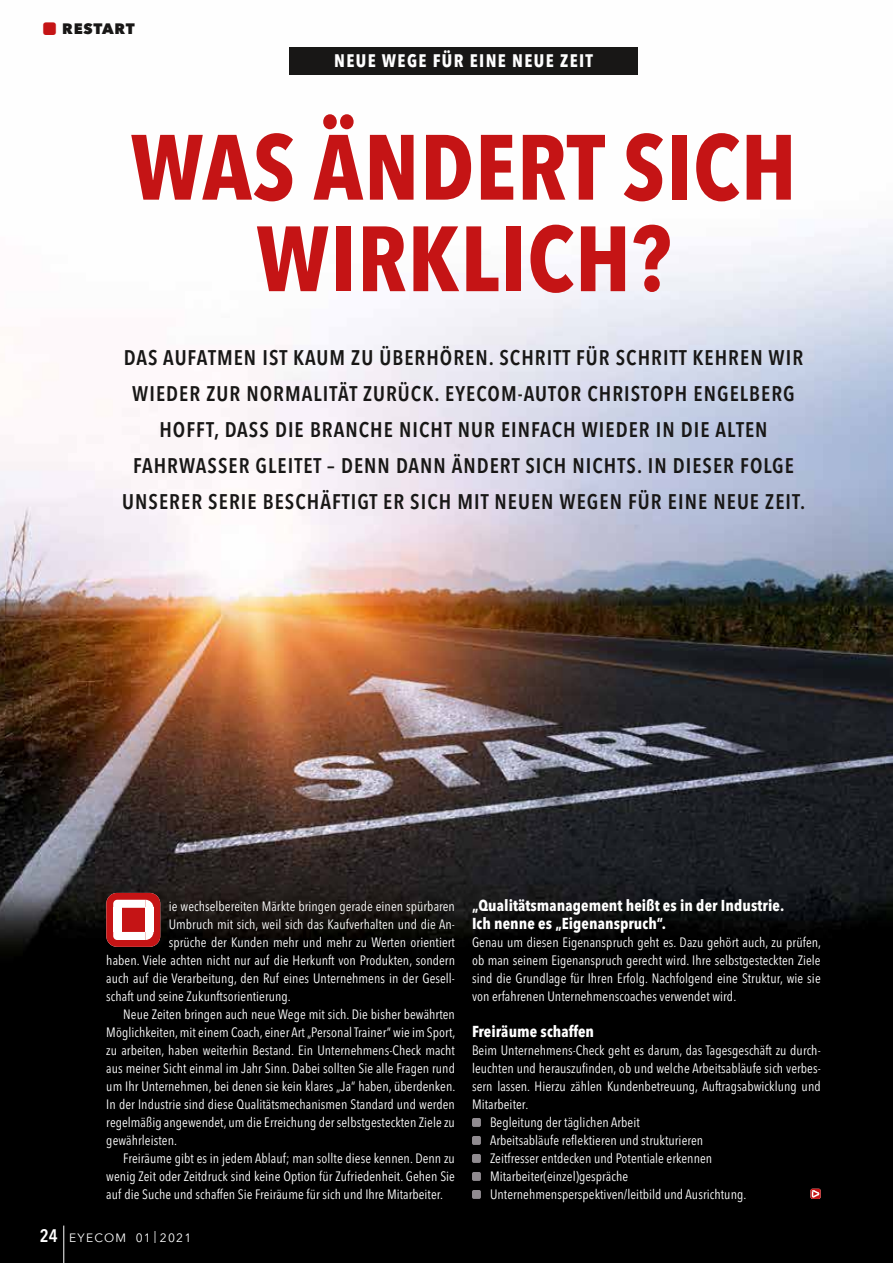
<style>
.page{position:relative;width:893px;height:1263px;background:#fff}
.page>*{position:absolute;margin:0;border:0;box-sizing:border-box;transform-origin:0 0}
.t1{font:700 condensed 91.5px/91.5px "Avenir Next LT Pro";letter-spacing:.01em;color:#c51415;text-align:center}
.t2{font:600 condensed 21px/36px "Avenir Next LT Pro";letter-spacing:.05em;color:#181716;text-align:center}
.t3{font:700 condensed 18px "Avenir Next LT Pro";letter-spacing:.075em;color:#fff}
.t4{font:700 condensed 15.75px/18px "Avenir Next LT Pro";letter-spacing:.005em;color:#fff}
.t5{font:800 15px "Avenir Next LT Pro";letter-spacing:.045em;color:#181716}
.t6{font:condensed 13.5px/18px "Avenir Next LT Pro";letter-spacing:.005em;color:#fff;text-align:justify}
.t7{font:12px "Avenir Next LT Pro";letter-spacing:.1em;color:#fff}
.s1{font-weight:600;font-stretch:condensed;font-size:18px}
</style>
<div class="page">
<img style="left:0;top:74px;width:893px;height:1189px">
<div style="left:289px;top:47px;width:349px;height:27px;background:#181716"></div>
<div style="left:472px;top:1118px;width:9px;height:9px;background:#908b90;border-radius:2px"></div>
<div style="left:472px;top:1136px;width:9px;height:9px;background:#908b90;border-radius:2px"></div>
<div style="left:472px;top:1154px;width:9px;height:9px;background:#908b90;border-radius:2px"></div>
<div style="left:472px;top:1172px;width:9px;height:9px;background:#908b90;border-radius:2px"></div>
<div style="left:472px;top:1190px;width:9px;height:9px;background:#908b90;border-radius:2px"></div>
<div style="left:106px;top:893px;width:54px;height:54px;background:#c51415;border-radius:11px"></div>
<svg style="left:113px;top:900px;width:40px;height:8px"></svg>
<svg style="left:113px;top:932px;width:40px;height:8px"></svg>
<div style="left:113px;top:908px;width:8px;height:24px;background:#fff"></div>
<div style="left:145px;top:908px;width:8px;height:24px;background:#fff"></div>
<svg style="left:810px;top:1189px;width:11px;height:10px"></svg>
<svg style="left:812px;top:1190px;width:7px;height:7px"></svg>
<hr style="left:64px;top:1225px;width:1px;height:38px;background:#fff">
<p class="t5" style="left:62px;top:19px;width:74px">RESTART</p>
<h3 class="t3" style="left:334px;top:50px;width:260px">NEUE WEGE FÜR EINE NEUE ZEIT</h3>
<h1 class="t1" style="left:130px;top:121px;width:668px">WAS ÄNDERT SICH<br>WIRKLICH?</h1>
<p class="t2" style="left:122px;top:339px;width:685px">DAS AUFATMEN IST KAUM ZU ÜBERHÖREN. SCHRITT FÜR SCHRITT KEHREN WIR WIEDER ZUR NORMALITÄT ZURÜCK. EYECOM-AUTOR CHRISTOPH ENGELBERG HOFFT, DASS DIE BRANCHE NICHT NUR EINFACH WIEDER IN DIE ALTEN FAHRWASSER GLEITET – DENN DANN ÄNDERT SICH NICHTS. IN DIESER FOLGE UNSERER SERIE BESCHÄFTIGT ER SICH MIT NEUEN WEGEN FÜR EINE NEUE ZEIT.</p>
<p class="t6" style="left:169px;top:897px;width:288px">ie wechselbereiten Märkte bringen gerade einen spürbaren</p>
<p class="t6" style="left:169px;top:915px;width:288px">Umbruch mit sich, weil sich das Kaufverhalten und die An-</p>
<p class="t6" style="left:169px;top:933px;width:288px">sprüche der Kunden mehr und mehr zu Werten orientiert</p>
<p class="t6" style="left:106px;top:951px;width:350px">haben. Viele achten nicht nur auf die Herkunft von Produkten, sondern</p>
<p class="t6" style="left:106px;top:969px;width:350px">auch auf die Verarbeitung, den Ruf eines Unternehmens in der Gesell-</p>
<p class="t6" style="left:106px;top:987px;width:186px">schaft und seine Zukunftsorientierung.</p>
<p class="t6" style="left:123px;top:1005px;width:333px">Neue Zeiten bringen auch neue Wege mit sich. Die bisher bewährten</p>
<p class="t6" style="left:106px;top:1023px;width:351px">Möglichkeiten, mit einem Coach, einer Art „Personal Trainer“ wie im Sport,</p>
<p class="t6" style="left:106px;top:1041px;width:350px">zu arbeiten, haben weiterhin Bestand. Ein Unternehmens-Check macht</p>
<p class="t6" style="left:106px;top:1059px;width:350px">aus meiner Sicht einmal im Jahr Sinn. Dabei sollten Sie alle Fragen rund</p>
<p class="t6" style="left:106px;top:1077px;width:351px">um Ihr Unternehmen, bei denen sie kein klares „Ja“ haben, überdenken.</p>
<p class="t6" style="left:106px;top:1095px;width:350px">In der Industrie sind diese Qualitätsmechanismen Standard und werden</p>
<p class="t6" style="left:106px;top:1113px;width:350px">regelmäßig angewendet, um die Erreichung der selbstgesteckten Ziele zu</p>
<p class="t6" style="left:106px;top:1131px;width:72px">gewährleisten.</p>
<p class="t6" style="left:123px;top:1149px;width:333px">Freiräume gibt es in jedem Ablauf; man sollte diese kennen. Denn zu</p>
<p class="t6" style="left:106px;top:1167px;width:350px">wenig Zeit oder Zeitdruck sind keine Option für Zufriedenheit. Gehen Sie</p>
<p class="t6" style="left:106px;top:1185px;width:338px">auf die Suche und schaffen Sie Freiräume für sich und Ihre Mitarbeiter.</p>
<p class="t7" style="left:40px;top:1230px;width:153px"><span class="s1">24</span> EYECOM 01 | 2021</p>
<p class="t4" style="left:472px;top:896px;width:314px">„Qualitätsmanagement heißt es in der Industrie.<br>Ich nenne es „Eigenanspruch“.</p>
<p class="t6" style="left:472px;top:933px;width:351px">Genau um diesen Eigenanspruch geht es. Dazu gehört auch, zu prüfen, ob man seinem Eigenanspruch gerecht wird. Ihre selbstgesteckten Ziele sind die Grundlage für Ihren Erfolg. Nachfolgend eine Struktur, wie sie von erfahrenen Unternehmenscoaches verwendet wird.</p>
<p class="t4" style="left:472px;top:1022px;width:124px">Freiräume schaffen</p>
<p class="t6" style="left:472px;top:1041px;width:350px">Beim Unternehmens-Check geht es darum, das Tagesgeschäft zu durch-</p>
<p class="t6" style="left:472px;top:1059px;width:350px">leuchten und herauszufinden, ob und welche Arbeitsabläufe sich verbes-</p>
<p class="t6" style="left:472px;top:1077px;width:350px">sern lassen. Hierzu zählen Kundenbetreuung, Auftragsabwicklung und</p>
<p class="t6" style="left:472px;top:1095px;width:58px">Mitarbeiter.</p>
<p class="t6" style="left:490px;top:1113px;width:151px">Begleitung der täglichen Arbeit</p>
<p class="t6" style="left:490px;top:1131px;width:215px">Arbeitsabläufe reflektieren und strukturieren</p>
<p class="t6" style="left:490px;top:1149px;width:224px">Zeitfresser entdecken und Potentiale erkennen</p>
<p class="t6" style="left:490px;top:1167px;width:140px">Mitarbeiter(einzel)gespräche</p>
<p class="t6" style="left:490px;top:1185px;width:258px">Unternehmensperspektiven/leitbild und Ausrichtung.</p>
</div>
